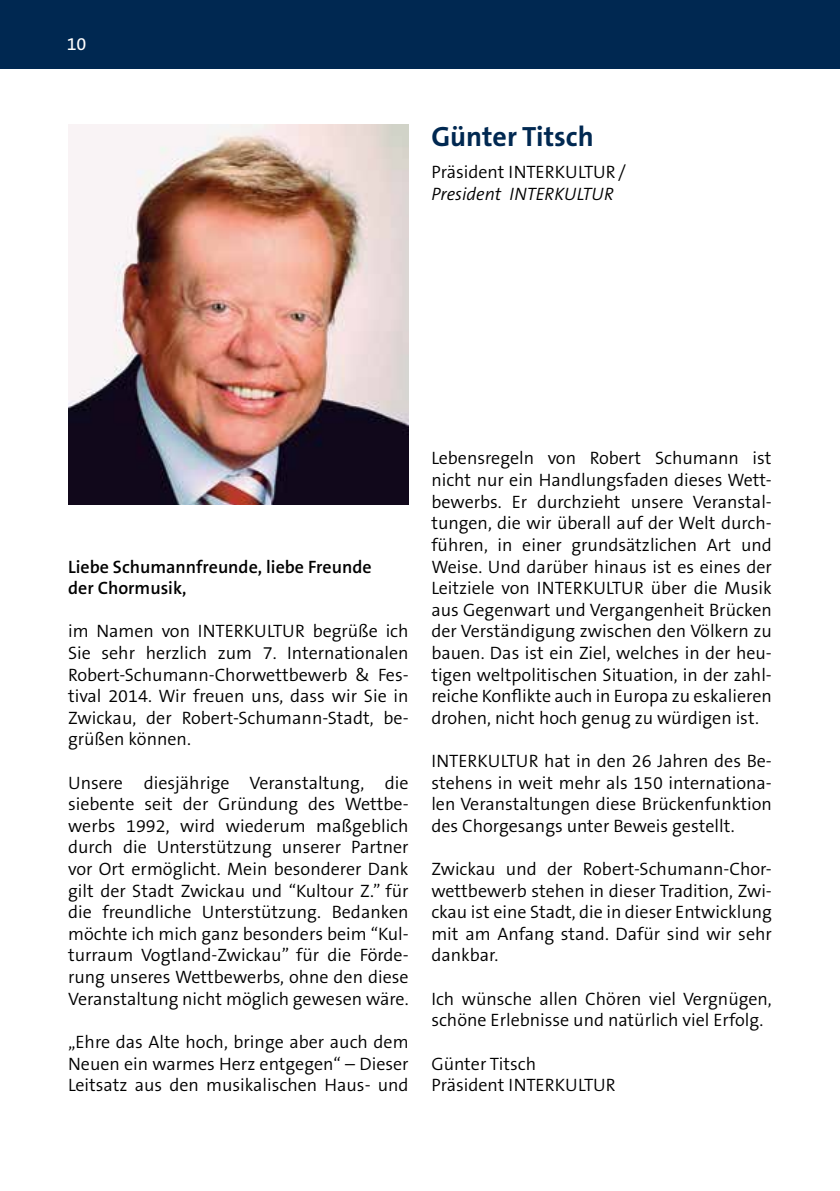
<style>
.page{position:relative;width:840px;height:1191px;background:#fff}
.page>*{position:absolute;margin:0;border:0;box-sizing:border-box;transform-origin:0 0}
.t1{font:700 28px "The Sans B7";color:#002851}
.t2{font:300 18px/21.6px "The Sans B4";color:#000;text-align:justify}
.t3{font:600 18px/21.6px "The Sans B6";color:#000}
.t4{font:italic 300 18px "The Sans B4";color:#000}
.t5{font:18px "The Sans B5 Plain";color:#fff}
</style>
<div class="page">
<div style="left:0;top:0;width:839px;height:68px;background:#002851"></div>
<img style="left:68px;top:125px;width:340px;height:380px">
<p class="t5" style="left:67px;top:34px;width:21px">10</p>
<h1 class="t1" style="left:431px;top:121px;width:164px">Günter Titsch</h1>
<p class="t2" style="left:431px;top:162px;width:196px">Präsident INTERKULTUR/</p>
<p class="t4" style="left:431px;top:184px;width:184px">President INTERKULTUR</p>
<p class="t3" style="left:68px;top:556px;width:305px">Liebe Schumannfreunde, liebe Freunde der Chormusik,</p>
<p class="t2" style="left:68px;top:621px;width:342px">im Namen von INTERKULTUR begrüße ich Sie sehr herzlich zum 7. Internationalen Robert-Schumann-Chorwettbewerb &amp; Fes&shy;tival 2014. Wir freuen uns, dass wir Sie in Zwickau, der Robert-Schumann-Stadt, be&shy;grüßen können.</p>
<p class="t2" style="left:68px;top:772px;width:342px">Unsere diesjährige Veranstaltung, die siebente seit der Gründung des Wettbe&shy;werbs 1992, wird wiederum maßgeblich durch die Unterstützung unserer Partner vor Ort ermöglicht. Mein besonderer Dank gilt der Stadt Zwickau und “Kultour Z.” für die freundliche Unterstützung. Bedanken möchte ich mich ganz besonders beim “Kul&shy;turraum Vogtland-Zwickau” für die Förde&shy;rung unseres Wettbewerbs, ohne den diese Veranstaltung nicht möglich gewesen wäre.</p>
<p class="t2" style="left:68px;top:1031px;width:342px">„Ehre das Alte hoch, bringe aber auch dem Neuen ein warmes Herz entgegen“ – Dieser Leitsatz aus den musikalischen Haus- und</p>
<p class="t2" style="left:431px;top:448px;width:342px">Lebensregeln von Robert Schumann ist nicht nur ein Handlungsfaden dieses Wett&shy;bewerbs. Er durchzieht unsere Veranstal&shy;tungen, die wir überall auf der Welt durch&shy;führen, in einer grundsätzlichen Art und Weise. Und darüber hinaus ist es eines der Leitziele von INTERKULTUR über die Musik aus Gegenwart und Vergangenheit Brücken der Verständigung zwischen den Völkern zu bauen. Das ist ein Ziel, welches in der heu&shy;tigen weltpolitischen Situation, in der zahl&shy;reiche Konflikte auch in Europa zu eskalieren drohen, nicht hoch genug zu würdigen ist.</p>
<p class="t2" style="left:431px;top:750px;width:342px">INTERKULTUR hat in den 26 Jahren des Be&shy;stehens in weit mehr als 150 internationa&shy;len Veranstaltungen diese Brückenfunktion des Chorgesangs unter Beweis gestellt.</p>
<p class="t2" style="left:431px;top:858px;width:342px">Zwickau und der Robert-Schumann-Chor&shy;wettbewerb stehen in dieser Tradition, Zwi&shy;ckau ist eine Stadt, die in dieser Entwicklung mit am Anfang stand. Dafür sind wir sehr dankbar.</p>
<p class="t2" style="left:431px;top:988px;width:342px">Ich wünsche allen Chören viel Vergnügen, schöne Erlebnisse und natürlich viel Erfolg.</p>
<p class="t2" style="left:431px;top:1053px;width:186px">Günter Titsch<br>Präsident INTERKULTUR</p>
</div>
